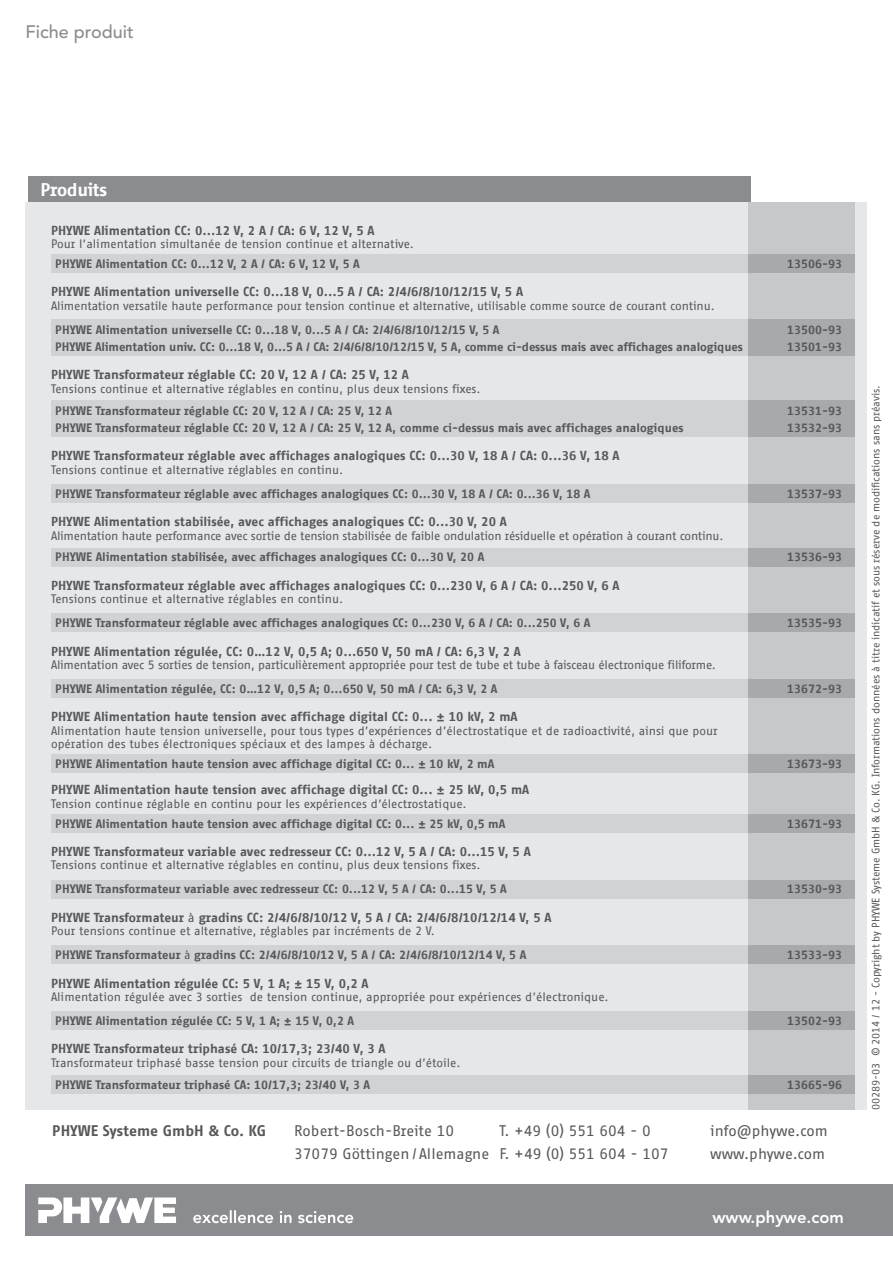
<style>
.page{position:relative;width:893px;height:1263px;background:#fff}
.page>*{position:absolute;margin:0;border:0;box-sizing:border-box;transform-origin:0 0}
.t1{font:500 18px "Avenir LT Std";color:#8a8c8f}
.t2{font:700 18px "Fago Office Sans CE";letter-spacing:-.02em;color:#fff}
.t3{font:800 16.5px "Avenir LT Std";color:#fff}
.t4{font:15px/22.5px "Fago Office Sans OT";color:#57585a}
.t5{font:700 15px "Fago Office Sans OT";color:#57585a}
.t6{font:700 12.75px "Fago Office Sans CE";color:#57585a}
.t7{font:12px/21.9px "Fago Office Sans CE";letter-spacing:-.01em;color:#57585a}
.t8{font:700 12px/17.2px "Fago Office Sans CE";color:#57585a}
.t9{font:12px "Fago Office Sans OT";color:#57585a}
.t10{font:10.5px "Fago Office Sans CE";letter-spacing:-.01em;color:#57585a}
.s1{font-family:"Fago Office Sans OT"}
.s2{font-weight:700}
.s3{font-family:"Fago Office Sans OT";font-weight:400}
.s4{font-weight:400}
</style>
<div class="page">
<div style="left:26px;top:202px;width:841px;height:908px;background:#e6e7e9"></div>
<div style="left:748px;top:202px;width:107px;height:908px;background:#c7c8ca"></div>
<div style="left:51px;top:254px;width:697px;height:19px;background:#d1d2d4"></div>
<div style="left:748px;top:254px;width:107px;height:19px;background:#a8a9ad"></div>
<div style="left:51px;top:320px;width:697px;height:36px;background:#d1d2d4"></div>
<div style="left:748px;top:320px;width:107px;height:36px;background:#a8a9ad"></div>
<div style="left:51px;top:401px;width:697px;height:36px;background:#d1d2d4"></div>
<div style="left:748px;top:401px;width:107px;height:36px;background:#a8a9ad"></div>
<div style="left:51px;top:484px;width:697px;height:19px;background:#d1d2d4"></div>
<div style="left:748px;top:484px;width:107px;height:19px;background:#a8a9ad"></div>
<div style="left:51px;top:548px;width:697px;height:18px;background:#d1d2d4"></div>
<div style="left:748px;top:548px;width:107px;height:18px;background:#a8a9ad"></div>
<div style="left:51px;top:613px;width:697px;height:19px;background:#d1d2d4"></div>
<div style="left:748px;top:613px;width:107px;height:19px;background:#a8a9ad"></div>
<div style="left:51px;top:679px;width:697px;height:19px;background:#d1d2d4"></div>
<div style="left:748px;top:679px;width:107px;height:19px;background:#a8a9ad"></div>
<div style="left:51px;top:754px;width:697px;height:19px;background:#d1d2d4"></div>
<div style="left:748px;top:754px;width:107px;height:19px;background:#a8a9ad"></div>
<div style="left:51px;top:814px;width:697px;height:19px;background:#d1d2d4"></div>
<div style="left:748px;top:814px;width:107px;height:19px;background:#a8a9ad"></div>
<div style="left:51px;top:880px;width:697px;height:18px;background:#d1d2d4"></div>
<div style="left:748px;top:880px;width:107px;height:18px;background:#a8a9ad"></div>
<div style="left:51px;top:945px;width:697px;height:19px;background:#d1d2d4"></div>
<div style="left:748px;top:945px;width:107px;height:19px;background:#a8a9ad"></div>
<div style="left:51px;top:1011px;width:697px;height:19px;background:#d1d2d4"></div>
<div style="left:748px;top:1011px;width:107px;height:19px;background:#a8a9ad"></div>
<div style="left:51px;top:1075px;width:697px;height:19px;background:#d1d2d4"></div>
<div style="left:748px;top:1075px;width:107px;height:19px;background:#a8a9ad"></div>
<div style="left:28px;top:176px;width:722px;height:26px;background:#8a8c8f"></div>
<div style="left:26px;top:1185px;width:867px;height:51px;background:#8a8c8f"></div>
<svg style="left:38px;top:1197px;width:138px;height:26px"></svg>
<svg style="left:193px;top:1210px;width:160px;height:13px"></svg>
<h1 class="t1" style="left:26px;top:22px;width:110px">Fiche produit</h1>
<h1 class="t2" style="left:40px;top:179px;width:68px">Produits</h1>
<p class="t6" style="left:51px;top:222px;width:325px">PHYWE Alimentation CC: 0...12 V, 2 A / CA: 6 V, 12 V, 5 A</p>
<p class="t7" style="left:51px;top:233px;width:365px">Pour l’alimentation simultanée de tension continue et alternative.</p>
<p class="t8" style="left:55px;top:255px;width:306px">PHYWE Alimentation CC: 0...12 V, 2 A / CA: 6 V, 12 V, 5 A</p>
<p class="t8" style="left:787px;top:255px;width:56px">13506-93</p>
<p class="t6" style="left:51px;top:284px;width:474px">PHYWE Alimentation universelle CC: 0...18 V, 0...5 A / CA: 2/4/6/8/10/12/15 V, 5 A</p>
<p class="t7" style="left:51px;top:294px;width:665px">Alimentation versatile haute performance pour tension continue et alternative, utilisable comme source de courant continu.</p>
<p class="t8" style="left:55px;top:321px;width:689px">PHYWE Alimentation universelle CC: 0...18 V, 0...5 A / CA: 2/4/6/8/10/12/15 V, 5 A<br>PHYWE Alimentation univ. CC: 0...18 V, 0...5 A / CA: 2/4/6/8/10/12/15 V, 5 A, comme ci-dessus mais avec affichages analogiques</p>
<p class="t8" style="left:787px;top:321px;width:56px">13500-93<br>13501-93</p>
<p class="t6" style="left:51px;top:367px;width:359px">PHYWE Transformateur réglable CC: 20 V, 12 A / CA: 25 V, 12 A</p>
<p class="t7" style="left:51px;top:378px;width:431px">Tensions continue et alternative réglables en continu, plus deux tensions fixes.</p>
<p class="t8" style="left:55px;top:402px;width:630px">PHYWE Transformateur réglable CC: 20 V, 12 A / CA: 25 V, 12 A<br>PHYWE Transformateur réglable CC: 20 V, 12 A / CA: 25 V, 12 A, comme ci-dessus mais avec affichages analogiques</p>
<p class="t8" style="left:787px;top:402px;width:56px">13531-93<br>13532-93</p>
<p class="t6" style="left:51px;top:448px;width:570px">PHYWE Transformateur réglable avec affichages analogiques CC: 0...30 V, 18 A / CA: 0...36 V, 18 A</p>
<p class="t7" style="left:51px;top:458px;width:294px">Tensions continue et alternative réglables en continu.</p>
<p class="t8" style="left:55px;top:485px;width:537px">PHYWE Transformateur réglable avec affichages analogiques CC: 0...30 V, 18 A / CA: 0...36 V, 18 A</p>
<p class="t8" style="left:787px;top:485px;width:56px">13537-93</p>
<p class="t6" style="left:51px;top:514px;width:457px">PHYWE Alimentation stabilisée, avec affichages analogiques CC: 0...30 V, 20 A</p>
<p class="t7" style="left:55px;top:524px;width:670px;text-indent:-4px">Alimentation haute performance avec sortie de tension stabilisée de faible ondulation résiduelle et opération <span class="s1">à</span> courant continu.<br><span class="s2">PHYWE Alimentation stabilisée, avec affichages analogiques CC: 0...30 V, 20 A</span></p>
<p class="t8" style="left:787px;top:548px;width:56px">13536-93</p>
<p class="t6" style="left:51px;top:578px;width:570px">PHYWE Transformateur réglable avec affichages analogiques CC: 0...230 V, 6 A / CA: 0...250 V, 6 A</p>
<p class="t7" style="left:51px;top:588px;width:294px">Tensions continue et alternative réglables en continu.</p>
<p class="t8" style="left:55px;top:614px;width:537px">PHYWE Transformateur réglable avec affichages analogiques CC: 0...230 V, 6 A / CA: 0...250 V, 6 A</p>
<p class="t8" style="left:787px;top:614px;width:56px">13535-93</p>
<p class="t6" style="left:51px;top:643px;width:471px">PHYWE Alimentation régulée, CC: 0…12 V, 0,5 A; 0...650 V, 50 mA / CA: 6,3 V, 2 A</p>
<p class="t7" style="left:55px;top:653px;width:662px;line-height:24px;text-indent:-4px">Alimentation avec 5 sorties de tension, particuli<span class="s1">è</span>rement appropriée pour test de tube et tube <span class="s1">à</span> faisceau électronique filiforme.<br><span class="s2">PHYWE Alimentation régulée, CC: 0…12 V, 0,5 A; 0...650 V, 50 mA / CA: 6,3 V, 2 A</span></p>
<p class="t8" style="left:787px;top:680px;width:56px">13672-93</p>
<p class="t6" style="left:51px;top:709px;width:468px">PHYWE Alimentation haute tension avec affichage digital CC: 0... ± 10 kV, 2 mA</p>
<p class="t7" style="left:51px;top:724px;width:668px;line-height:13.5px">Alimentation haute tension universelle, pour tous types d’expériences d’électrostatique et de radioactivité, ainsi que pour opération des tubes électroniques spéciaux et des lampes <span class="s1">à</span> décharge.</p>
<p class="t8" style="left:55px;top:755px;width:441px">PHYWE Alimentation haute tension avec affichage digital CC: 0... ± 10 kV, 2 mA</p>
<p class="t8" style="left:787px;top:755px;width:56px">13673-93</p>
<p class="t6" style="left:51px;top:782px;width:480px">PHYWE Alimentation haute tension avec affichage digital CC: 0... ± 25 kV, 0,5 mA</p>
<p class="t9" style="left:51px;top:797px;width:417px">Tension continue réglable en continu pour les expériences d’électrostatique.</p>
<p class="t8" style="left:55px;top:814px;width:452px">PHYWE Alimentation haute tension avec affichage digital CC: 0... ± 25 kV, 0,5 mA</p>
<p class="t8" style="left:787px;top:814px;width:56px">13671-93</p>
<p class="t6" style="left:51px;top:844px;width:481px">PHYWE Transformateur variable avec redresseur CC: 0...12 V, 5 A / CA: 0...15 V, 5 A</p>
<p class="t7" style="left:51px;top:854px;width:431px">Tensions continue et alternative réglables en continu, plus deux tensions fixes.</p>
<p class="t8" style="left:55px;top:880px;width:453px">PHYWE Transformateur variable avec redresseur CC: 0...12 V, 5 A / CA: 0...15 V, 5 A</p>
<p class="t8" style="left:787px;top:880px;width:56px">13530-93</p>
<p class="t6" style="left:51px;top:910px;width:502px">PHYWE Transformateur <span class="s3">à</span> gradins CC: 2/4/6/8/10/12 V, 5 A / CA: 2/4/6/8/10/12/14 V, 5 A</p>
<p class="t8" style="left:55px;top:919px;width:472px;line-height:24px;text-indent:-4px"><span class="s4">Pour tensions continue et alternative, réglables par incréments de 2 V.<br></span>PHYWE Transformateur <span class="s3">à</span> gradins CC: 2/4/6/8/10/12 V, 5 A / CA: 2/4/6/8/10/12/14 V, 5 A</p>
<p class="t8" style="left:787px;top:946px;width:56px">13533-93</p>
<p class="t6" style="left:51px;top:975px;width:319px">PHYWE Alimentation régulée CC: 5 V, 1 A; ± 15 V, 0,2 A</p>
<p class="t7" style="left:51px;top:986px;width:559px">Alimentation régulée avec 3 sorties de tension continue, appropriée pour expériences d’électronique.</p>
<p class="t8" style="left:55px;top:1012px;width:300px">PHYWE Alimentation régulée CC: 5 V, 1 A; ± 15 V, 0,2 A</p>
<p class="t8" style="left:787px;top:1012px;width:56px">13502-93</p>
<p class="t6" style="left:51px;top:1041px;width:336px">PHYWE Transformateur triphasé CA: 10/17,3; 23/40 V, 3 A</p>
<p class="t7" style="left:51px;top:1052px;width:411px">Transformateur triphasé basse tension pour circuits de triangle ou d’étoile.</p>
<p class="t8" style="left:55px;top:1076px;width:316px">PHYWE Transformateur triphasé CA: 10/17,3; 23/40 V, 3 A</p>
<p class="t8" style="left:787px;top:1076px;width:56px">13665-96</p>
<p class="t5" style="left:52px;top:1122px;width:216px">PHYWE Systeme GmbH &amp; Co. KG</p>
<p class="t4" style="left:294px;top:1120px;width:197px">Robert-Bosch-Breite 10<br>37079 Göttingen / Allemagne</p>
<p class="t4" style="left:499px;top:1120px;width:171px">T. +49 (0) 551 604 - 0<br>F. +49 (0) 551 604 - 107</p>
<p class="t4" style="left:710px;top:1120px;width:119px">info@phywe.com www.phywe.com</p>
<p class="t10" style="left:870px;top:1110px;width:726px;rotate:-90deg">00289-03 © 2014 / 12 - Copyright by PHYWE Systeme GmbH &amp; Co. KG. Informations données <span class="s1">à</span> titre indicatif et sous réserve de modifications sans préavis.</p>
<h2 class="t3" style="left:712px;top:1207px;width:133px">www.phywe.com</h2>
<h2 class="t3" style="left:723px;top:1209px;width:133px">www.phywe.com</h2>
</div>
